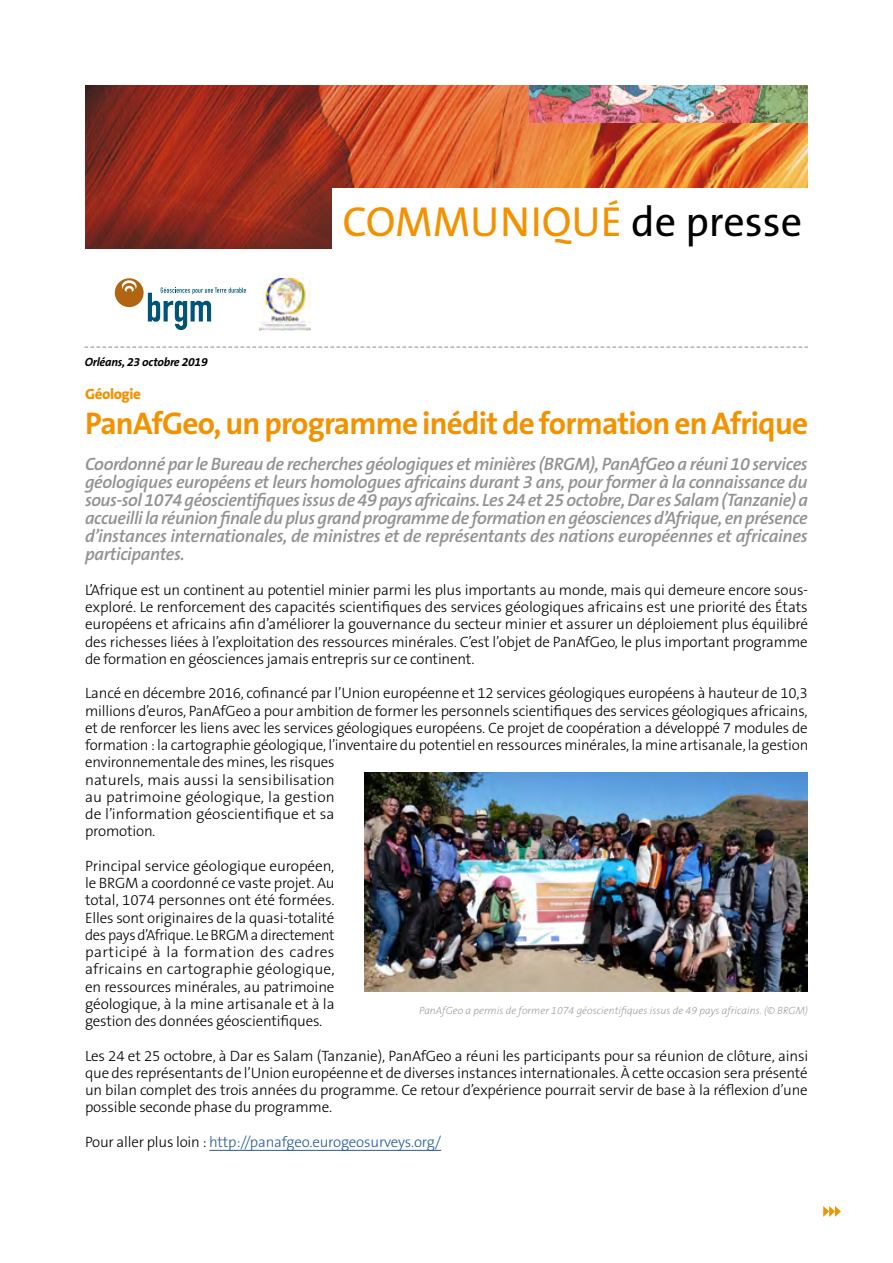
<style>
.page{position:relative;width:893px;height:1263px;background:#fff}
.page>*{position:absolute;margin:0;border:0;box-sizing:border-box;transform-origin:0 0}
.t1{font:42.3px "The Sans B5 Plain";color:#f39200}
.t2{font:700 31.5px "The Sans B W7";letter-spacing:-.025em;color:#f39200}
.t3{font:italic 600 18px/18px "The Sans B W6";letter-spacing:-.02em;color:#929292;text-align:justify}
.t4{font:300 15px/17.2px "The Sans B W3";letter-spacing:-.01em;color:#000;text-align:justify}
.t5{font:300 15px "The Sans B W3";letter-spacing:-.01em;color:#275b9b}
.t6{font:800 15px "The Sans B W8";letter-spacing:-.025em;color:#f39200}
.t7{font:italic 700 12px "The Sans B W7";letter-spacing:-.02em;color:#000}
.t8{font:italic 200 10.5px "The Sans B W2";color:#929292}
.s1{color:#000}
</style>
<div class="page">
<hr style="left:209px;top:1150px;width:232px;height:1px;background:#275b9b">
<img style="left:85px;top:85px;width:723px;height:164px">
<img style="left:529px;top:85px;width:279px;height:37px">
<svg style="left:84px;top:347px;width:724px;height:1px"></svg>
<svg style="left:823px;top:1206px;width:18px;height:11px"></svg>
<svg style="left:115px;top:278px;width:131px;height:52px"></svg>
<div style="left:332px;top:189px;width:494px;height:67px;background:#fff"></div>
<img style="left:259px;top:278px;width:52px;height:52px">
<img style="left:364px;top:773px;width:444px;height:218px">
<p class="t7" style="left:85px;top:354px;width:124px">Orléans, 23 octobre 2019</p>
<h1 class="t1" style="left:342px;top:200px;width:461px">COMMUNIQUÉ <span class="s1">de presse</span></h1>
<p class="t6" style="left:85px;top:384px;width:57px">Géologie</p>
<h2 class="t2" style="left:85px;top:403px;width:725px">PanAfGeo, un programme inédit de formation en Afrique</h2>
<p class="t3" style="left:85px;top:455px;width:724px">Coordonné par le Bureau de recherches géologiques et minières (BRGM), PanAfGeo a réuni 10 services géologiques européens et leurs homologues africains durant 3 ans, pour former à la connaissance du sous-sol 1074 géoscientifiques issus de 49 pays africains. Les 24 et 25 octobre, Dar es Salam (Tanzanie) a accueilli la réunion finale du plus grand programme de formation en géosciences d’Afrique, en présence d’instances internationales, de ministres et de représentants des nations européennes et africaines participantes.</p>
<p class="t4" style="left:85px;top:581px;width:725px">L’Afrique est un continent au potentiel minier parmi les plus importants au monde, mais qui demeure encore sous&shy;exploré. Le renforcement des capacités scientifiques des services géologiques africains est une priorité des États européens et africains afin d’améliorer la gouvernance du secteur minier et assurer un déploiement plus équilibré des richesses liées à l’exploitation des ressources minérales. C’est l’objet de PanAfGeo, le plus important programme de formation en géosciences jamais entrepris sur ce continent.</p>
<p class="t4" style="left:85px;top:685px;width:725px;text-align:left">Lancé en décembre 2016, cofinancé par l’Union européenne et 12 services géologiques européens à hauteur de 10,3 millions d’euros, PanAfGeo a pour ambition de former les personnels scientifiques des services géologiques africains, et de renforcer les liens avec les services géologiques européens. Ce projet de coopération a développé 7 modules de formation : la cartographie géologique, l’inventaire du potentiel en ressources minérales, la mine artisanale, la gestion environnementale des mines, les risques<br>naturels, mais aussi la sensibilisation<br>au patrimoine géologique, la gestion<br>de l’information géoscientifique et sa<br>promotion.</p>
<p class="t4" style="left:85px;top:857px;width:251px">Principal service géologique européen, le BRGM a coordonné ce vaste projet. Au total, 1074 personnes ont été formées.<br>Elles sont originaires de la quasi-totalité des pays d’Afrique. Le BRGM a directement participé à la formation des cadres africains en cartographie géologique, en ressources minérales, au patrimoine géologique, à la mine artisanale et à la gestion des données géoscientifiques.</p>
<p class="t4" style="left:85px;top:1047px;width:725px">Les 24 et 25 octobre, à Dar es Salam (Tanzanie), PanAfGeo a réuni les participants pour sa réunion de clôture, ainsi que des représentants de l’Union européenne et de diverses instances internationales. À cette occasion sera présenté un bilan complet des trois années du programme. Ce retour d’expérience pourrait servir de base à la réflexion d’une possible seconde phase du programme.</p>
<p class="t5" style="left:85px;top:1132px;width:358px"><span class="s1">Pour aller plus loin :</span> http://panafgeo.eurogeosurveys.org/</p>
<p class="t8" style="left:419px;top:1004px;width:390px">PanAfGeo a permis de former 1074 géoscientifiques issus de 49 pays africains. (© BRGM)</p>
</div>
